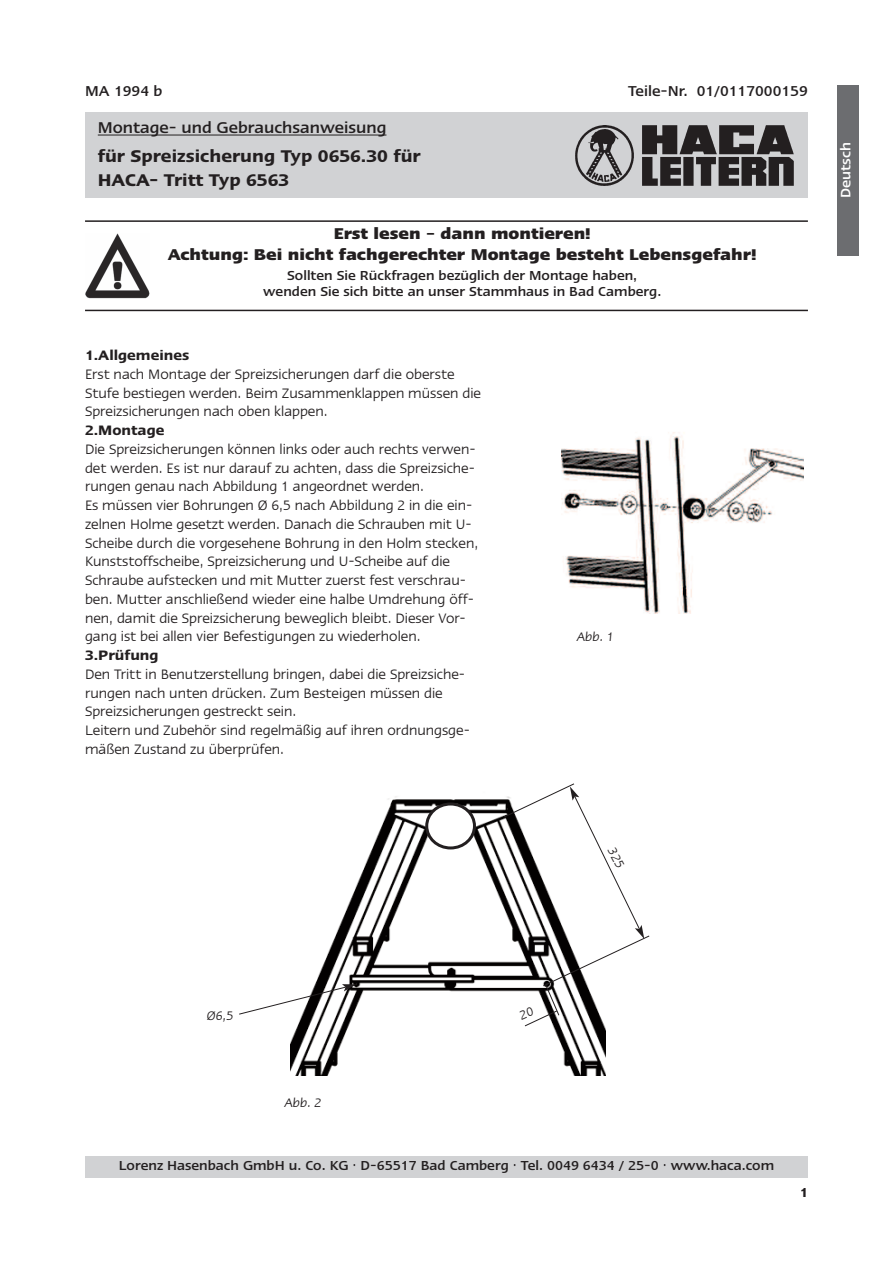
<style>
.page{position:relative;width:893px;height:1263px;background:#fff}
.page>*{position:absolute;margin:0;border:0;box-sizing:border-box;transform-origin:0 0}
.t1{font:600 19.5px/24px "Linotype Ergo";color:#231f20}
.t2{font:700 18px/21px "Linotype Ergo";color:#231f20;text-align:center}
.t3{font:500 18px "Linotype Ergo";color:#231f20}
.t4{font:500 16.5px "Linotype Ergo";color:#231f20}
.t5{font:15.75px/18.8px "Linotype Ergo";color:#231f20}
.t6{font:600 15.75px "Linotype Ergo";color:#231f20}
.t7{font:500 15.75px "Linotype Ergo";color:#fff}
.t8{font:500 15px/16.5px "Linotype Ergo";color:#231f20;text-align:center}
.t9{font:600 15px "Linotype Ergo";color:#231f20}
.t10{font:italic 14.25px "Linotype Ergo";color:#231f20}
</style>
<div class="page">
<div style="left:85px;top:113px;width:723px;height:85px;background:#d1d2d4"></div>
<img style="left:575px;top:125px;width:218px;height:60px">
<hr style="left:98px;top:135px;width:288px;height:1px;background:#231f20">
<div style="left:85px;top:1157px;width:723px;height:21px;background:#d1d2d4"></div>
<hr style="left:85px;top:220px;width:723px;height:2px;background:#231f20">
<hr style="left:85px;top:310px;width:723px;height:1px;background:#231f20">
<div style="left:838px;top:85px;width:21px;height:170px;background:#6c6d70"></div>
<img style="left:85px;top:234px;width:65px;height:64px">
<img style="left:561px;top:432px;width:242px;height:181px">
<img style="left:291px;top:796px;width:315px;height:280px">
<svg style="left:239px;top:984px;width:117px;height:31px"></svg>
<svg style="left:425px;top:802px;width:51px;height:47px"></svg>
<svg style="left:503px;top:783px;width:147px;height:244px"></svg>
<p class="t4" style="left:85px;top:85px;width:79px">MA 1994 b</p>
<p class="t4" style="left:628px;top:85px;width:181px">Teile-Nr. 01/0117000159</p>
<p class="t3" style="left:98px;top:121px;width:290px">Montage- und Gebrauchsanweisung</p>
<p class="t1" style="left:98px;top:145px;width:324px">für Spreizsicherung Typ 0656.30 für<br>HACA- Tritt Typ 6563</p>
<p class="t2" style="left:168px;top:225px;width:590px">Erst lesen – dann montieren!<br>Achtung: Bei nicht fachgerechter Montage besteht Lebensgefahr!</p>
<p class="t8" style="left:263px;top:268px;width:400px">Sollten Sie Rückfragen bezüglich der Montage haben, wenden Sie sich bitte an unser Stammhaus in Bad Camberg.</p>
<p class="t6" style="left:85px;top:350px;width:106px">1.Allgemeines</p>
<p class="t5" style="left:85px;top:366px;width:397px">Erst nach Montage der Spreizsicherungen darf die oberste<br>Stufe bestiegen werden. Beim Zusammenklappen müssen die<br>Spreizsicherungen nach oben klappen.</p>
<p class="t6" style="left:85px;top:425px;width:81px">2.Montage</p>
<p class="t5" style="left:85px;top:441px;width:395px">Die Spreizsicherungen können links oder auch rechts verwen&shy;det werden. Es ist nur darauf zu achten, dass die Spreizsiche&shy;rungen genau nach Abbildung 1 angeordnet werden.<br>Es müssen vier Bohrungen Ø 6,5 nach Abbildung 2 in die ein&shy;zelnen Holme gesetzt werden. Danach die Schrauben mit U-Scheibe durch die vorgesehene Bohrung in den Holm stecken, Kunststoffscheibe, Spreizsicherung und U-Scheibe auf die Schraube aufstecken und mit Mutter zuerst fest verschrau&shy;ben. Mutter anschließend wieder eine halbe Umdrehung öff&shy;nen, damit die Spreizsicherung beweglich bleibt. Dieser Vor&shy;gang ist bei allen vier Befestigungen zu wiederholen.</p>
<p class="t6" style="left:85px;top:650px;width:75px">3.Prüfung</p>
<p class="t5" style="left:85px;top:666px;width:386px">Den Tritt in Benutzerstellung bringen, dabei die Spreizsiche&shy;rungen nach unten drücken. Zum Besteigen müssen die Spreizsicherungen gestreckt sein.<br>Leitern und Zubehör sind regelmäßig auf ihren ordnungsge&shy;mäßen Zustand zu überprüfen.</p>
<p class="t10" style="left:577px;top:631px;width:38px">Abb. 1</p>
<p class="t7" style="left:840px;top:198px;width:57px;rotate:-90deg">Deutsch</p>
<p class="t10" style="left:207px;top:1011px;width:28px">Ø6,5</p>
<p class="t10" style="left:284px;top:1097px;width:38px">Abb. 2</p>
<p class="t8" style="left:119px;top:1158px;width:657px">Lorenz Hasenbach GmbH u. Co. KG · D-65517 Bad Camberg · Tel. 0049 6434 / 25-0 · www.haca.com</p>
<p class="t9" style="left:800px;top:1187px;width:10px">1</p>
</div>
